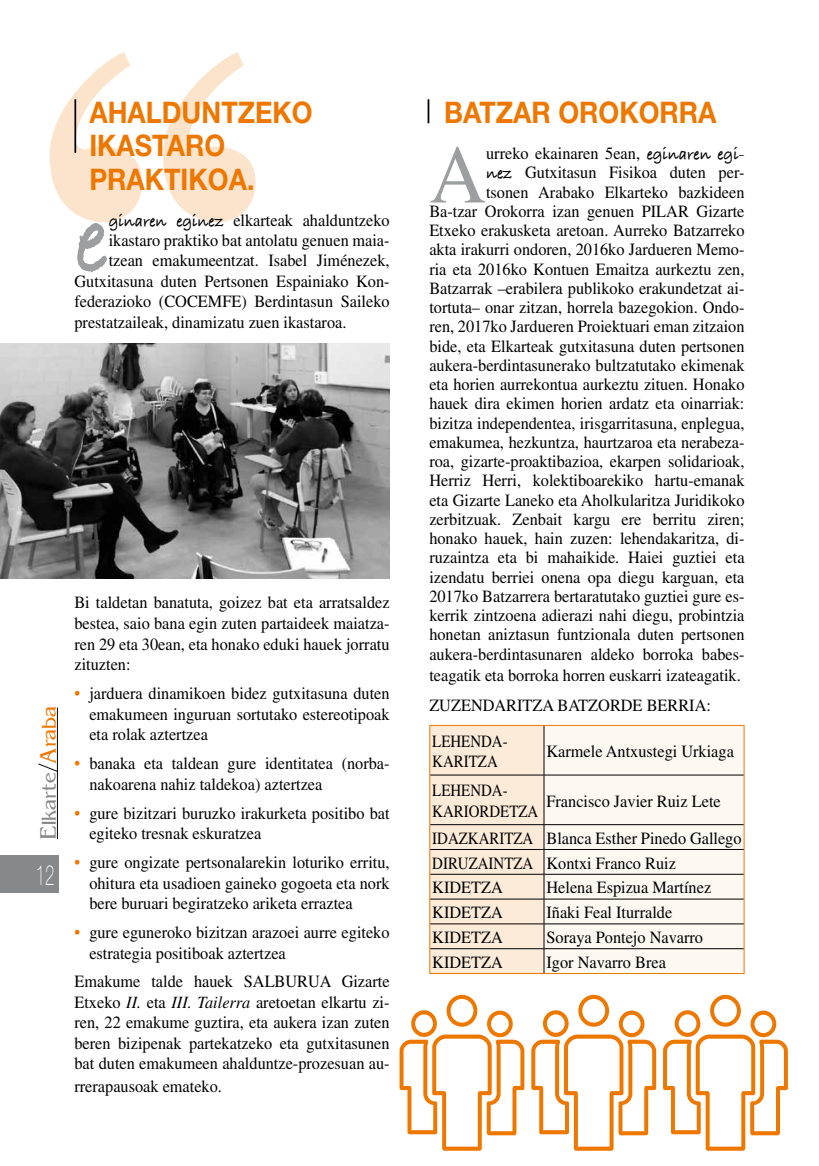
<style>
.page{position:relative;width:819px;height:1166px;background:#fff}
.page>*{position:absolute;margin:0;border:0;box-sizing:border-box;transform-origin:0 0}
.t1{font:700 95.55px "Bradley Hand ITCTT";color:#9c9e9f;scale:.95 1}
.t2{font:82.77px "Times";color:#9c9e9f;scale:.95 1}
.t3{font:700 29.75px/33.8px "Helvetica Neue";color:#e70;scale:.9 1}
.t4{font:100 28px "Helvetica Neue";color:#fff;scale:.6 1}
.t5{font:21px "Azote S Si";color:#87888a}
.t6{font:17.15px/19.2px "Times";color:#000;scale:.95 1}
.t7{font:17.15px/20.7px "Times";color:#000;scale:.87 1}
.s1{font-family:"Bradley Hand ITCTT";font-weight:700}
.s2{color:#000}
.s3{color:#e70}
.s4{font-weight:700;color:#e70}
.s5{font-style:italic}
</style>
<div class="page">
<svg style="left:50px;top:52px;width:205px;height:170px"></svg>
<hr style="left:74px;top:99px;width:2px;height:54px;background:#000">
<hr style="left:427px;top:99px;width:2px;height:24px;background:#000">
<hr style="left:57px;top:707px;width:1px;height:132px;background:#000">
<div style="left:0;top:855px;width:58px;height:37px;background:#87888a"></div>
<div style="left:544px;top:726px;width:199px;height:247px;background:#fef8f2"></div>
<hr style="left:544px;top:725px;width:200px;height:1px;background:#e70">
<hr style="left:743px;top:726px;width:1px;height:49px;background:#e70">
<hr style="left:743px;top:775px;width:1px;height:49px;background:#e70">
<svg style="left:743px;top:824px;width:1px;height:149px"></svg>
<hr style="left:429px;top:973px;width:115px;height:1px;background:#e70">
<hr style="left:544px;top:973px;width:200px;height:1px;background:#e70">
<hr style="left:544px;top:775px;width:199px;height:1px;background:#000">
<hr style="left:544px;top:824px;width:199px;height:1px;background:#000">
<hr style="left:544px;top:849px;width:199px;height:1px;background:#000">
<hr style="left:544px;top:874px;width:199px;height:1px;background:#000">
<hr style="left:544px;top:899px;width:199px;height:1px;background:#000">
<hr style="left:544px;top:923px;width:199px;height:1px;background:#000">
<hr style="left:544px;top:948px;width:199px;height:1px;background:#000">
<svg style="left:429px;top:725px;width:115px;height:248px;background:#f3e2cf"></svg>
<img style="left:0;top:344px;width:389px;height:234px">
<svg style="left:399px;top:995px;width:125px;height:155px"></svg>
<svg style="left:531px;top:995px;width:125px;height:155px"></svg>
<svg style="left:663px;top:995px;width:124px;height:155px"></svg>
<h3 class="t3" style="left:89px;top:94px;width:249px">AHALDUNTZEKO<br>IKASTARO<br>PRAKTIKOA.</h3>
<h1 class="t1" style="left:74px;top:167px;width:38px">e</h1>
<p class="t6" style="left:109px;top:210px;width:297px"><span class="s1">ginaren eginez</span> elkarteak ahalduntzeko</p>
<p class="t6" style="left:109px;top:231px;width:297px">ikastaro praktiko bat antolatu genuen maia-</p>
<p class="t6" style="left:109px;top:251px;width:297px">tzean emakumeentzat. Isabel Jiménezek,</p>
<p class="t6" style="left:74px;top:271px;width:333px">Gutxitasuna duten Pertsonen Espainiako Kon-</p>
<p class="t6" style="left:74px;top:292px;width:333px">federazioko (COCEMFE) Berdintasun Saileko</p>
<p class="t6" style="left:74px;top:312px;width:288px">prestatzaileak, dinamizatu zuen ikastaroa.</p>
<p class="t5" style="left:38px;top:839px;width:134px;rotate:-90deg">Elkarte<span class="s2">/</span><span class="s3">Araba</span></p>
<h3 class="t4" style="left:36px;top:858px;width:33px">12</h3>
<p class="t6" style="left:74px;top:592px;width:333px;line-height:20.7px;text-align:justify">Bi taldetan banatuta, goizez bat eta arratsaldez bestea, saio bana egin zuten partaideek maiatza&shy;ren 29 eta 30ean, eta honako eduki hauek jorratu zituzten:</p>
<p class="t6" style="left:89px;top:683px;width:317px;line-height:20.7px;text-align:justify;text-indent:-15px"><span class="s4">•</span> jarduera dinamikoen bidez gutxitasuna duten emakumeen inguruan sortutako estereotipoak eta rolak aztertzea</p>
<p class="t6" style="left:89px;top:753px;width:317px;line-height:20.7px;text-indent:-15px"><span class="s4">•</span> banaka eta taldean gure identitatea (norba&shy;nakoarena nahiz taldekoa) aztertzea</p>
<p class="t6" style="left:89px;top:802px;width:317px;line-height:20.7px;text-indent:-15px"><span class="s4">•</span> gure bizitzari buruzko irakurketa positibo bat egiteko tresnak eskuratzea</p>
<p class="t6" style="left:89px;top:852px;width:317px;line-height:20.7px;text-align:justify;text-indent:-15px"><span class="s4">•</span> gure ongizate pertsonalarekin loturiko erritu, ohitura eta usadioen gaineko gogoeta eta nork bere buruari begiratzeko ariketa erraztea</p>
<p class="t6" style="left:89px;top:922px;width:317px;line-height:20.7px;text-indent:-15px"><span class="s4">•</span> gure eguneroko bizitzan arazoei aurre egiteko estrategia positiboak aztertzea</p>
<p class="t6" style="left:74px;top:971px;width:333px;line-height:20.7px;text-align:justify">Emakume talde hauek SALBURUA Gizarte Etxeko <span class="s5">II.</span> eta <span class="s5">III. Tailerra</span> aretoetan elkartu zi&shy;ren, 22 emakume guztira, eta aukera izan zuten beren bizipenak partekatzeko eta gutxitasunen bat duten emakumeen ahalduntze-prozesuan au-</p>
<p class="t6" style="left:74px;top:1076px;width:157px">rrerapausoak emateko.</p>
<h3 class="t3" style="left:444px;top:94px;width:304px">BATZAR OROKORRA</h3>
<h2 class="t2" style="left:429px;top:128px;width:61px">A</h2>
<p class="t6" style="left:429px;top:144px;width:333px;text-align:right">urreko ekainaren 5ean, <span class="s1">eginaren egi-<br>nez</span> Gutxitasun Fisikoa duten per-<br>tsonen Arabako Elkarteko bazkideen<br>Ba-tzar Orokorra izan genuen PILAR Gizarte Etxeko erakusketa aretoan. Aurreko Batzarreko akta irakurri ondoren, 2016ko Jardueren Memo&shy;ria eta 2016ko Kontuen Emaitza aurkeztu zen, Batzarrak –erabilera publikoko erakundetzat ai&shy;tortuta– onar zitzan, horrela bazegokion. Ondo&shy;ren, 2017ko Jardueren Proiektuari eman zitzaion bide, eta Elkarteak gutxitasuna duten pertsonen aukera-berdintasunerako bultzatutako ekimenak eta horien aurrekontua aurkeztu zituen. Honako hauek dira ekimen horien ardatz eta oinarriak: bizitza independentea, irisgarritasuna, enplegua, emakumea, hezkuntza, haurtzaroa eta nerabeza&shy;roa, gizarte-proaktibazioa, ekarpen solidarioak, Herriz Herri, kolektiboarekiko hartu-emanak eta Gizarte Laneko eta Aholkularitza Juridikoko zerbitzuak. Zenbait kargu ere berritu ziren; honako hauek, hain zuzen: lehendakaritza, di&shy;ruzaintza eta bi mahaikide. Haiei guztiei eta izendatu berriei onena opa diegu karguan, eta 2017ko Batzarrera bertaratutako guztiei gure es&shy;kerrik zintzoena adierazi nahi diegu, probintzia honetan aniztasun funtzionala duten pertsonen aukera-berdintasunaren aldeko borroka babes-</p>
<p class="t6" style="left:429px;top:661px;width:329px;line-height:29.2px">teagatik eta borroka horren euskarri izateagatik.<br>ZUZENDARITZA BATZORDE BERRIA:</p>
<p class="t7" style="left:432px;top:730px;width:88px">LEHENDA-<br>KARITZA</p>
<p class="t6" style="left:546px;top:741px;width:199px">Karmele Antxustegi Urkiaga</p>
<p class="t7" style="left:432px;top:780px;width:123px">LEHENDA-<br>KARIORDETZA</p>
<p class="t6" style="left:432px;top:782px;width:327px;line-height:37.3px;text-indent:114px">Francisco Javier Ruiz Lete<br>IDAZKARITZA Blanca Esther Pinedo Gallego</p>
<p class="t7" style="left:432px;top:850px;width:281px;line-height:24.8px">DIRUZAINTZA Kontxi Franco Ruiz<br>KIDETZA</p>
<p class="t6" style="left:546px;top:878px;width:175px">Helena Espizua Martínez</p>
<p class="t6" style="left:432px;top:903px;width:76px">KIDETZA</p>
<p class="t6" style="left:546px;top:903px;width:134px">Iñaki Feal Iturralde</p>
<p class="t6" style="left:432px;top:927px;width:76px">KIDETZA</p>
<p class="t6" style="left:546px;top:927px;width:166px">Soraya Pontejo Navarro</p>
<p class="t6" style="left:432px;top:952px;width:76px">KIDETZA</p>
<p class="t6" style="left:546px;top:952px;width:127px">Igor Navarro Brea</p>
</div>
